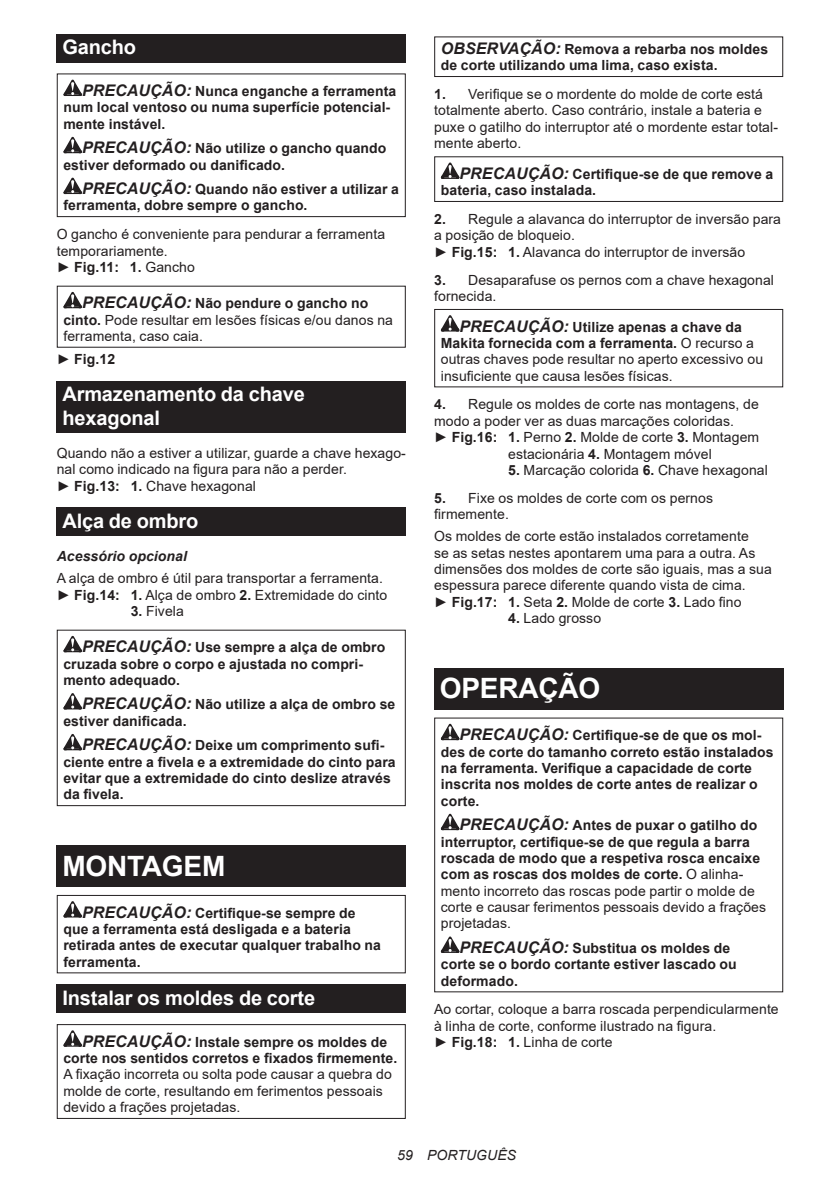
<style>
.page{position:relative;width:840px;height:1191px;background:#fff}
.page>*{position:absolute;margin:0;border:0;box-sizing:border-box;transform-origin:0 0}
.t1{font:700 28px "Arial";letter-spacing:-.01em;color:#fff}
.t2{font:700 20px/23.4px "Arial";letter-spacing:-.01em;color:#fff}
.t3{font:14px/16.4px "Arial";letter-spacing:.005em;color:#231f20}
.t4{font:700 14px/16.4px "Arial";letter-spacing:.005em;color:#231f20}
.t5{font:italic 700 14px "Arial";letter-spacing:.005em;color:#231f20}
.t6{font:italic 14px "Arial";letter-spacing:.005em;color:#231f20}
.s1{font-style:italic;font-size:16px}
.s2{font-weight:700}
.s3{font-weight:700;font-style:italic;font-size:16px}
.s4{font-weight:400}
</style>
<div class="page">
<div style="left:57px;top:34px;width:348px;height:29px;background:#231f20"></div>
<svg style="left:63px;top:80px;width:19px;height:16px"></svg>
<svg style="left:63px;top:137px;width:19px;height:16px"></svg>
<svg style="left:63px;top:178px;width:19px;height:16px"></svg>
<div style="left:57px;top:73px;width:348px;height:144px;border:1px solid #231f20"></div>
<svg style="left:63px;top:292px;width:19px;height:16px"></svg>
<div style="left:57px;top:381px;width:348px;height:52px;background:#231f20"></div>
<div style="left:57px;top:508px;width:348px;height:28px;background:#231f20"></div>
<svg style="left:63px;top:636px;width:19px;height:16px"></svg>
<svg style="left:63px;top:693px;width:19px;height:16px"></svg>
<svg style="left:63px;top:734px;width:19px;height:16px"></svg>
<div style="left:57px;top:629px;width:348px;height:177px;border:1px solid #231f20"></div>
<div style="left:57px;top:846px;width:348px;height:41px;background:#231f20"></div>
<svg style="left:63px;top:901px;width:19px;height:16px"></svg>
<div style="left:57px;top:895px;width:348px;height:78px;border:1px solid #231f20"></div>
<div style="left:57px;top:984px;width:348px;height:29px;background:#231f20"></div>
<svg style="left:63px;top:1030px;width:19px;height:16px"></svg>
<div style="left:57px;top:1024px;width:348px;height:95px;border:1px solid #231f20"></div>
<div style="left:434px;top:36px;width:348px;height:41px;border:1px solid #231f20"></div>
<svg style="left:440px;top:162px;width:19px;height:17px"></svg>
<div style="left:434px;top:156px;width:348px;height:46px;border:1px solid #231f20"></div>
<svg style="left:440px;top:315px;width:19px;height:16px"></svg>
<div style="left:434px;top:309px;width:348px;height:78px;border:1px solid #231f20"></div>
<div style="left:434px;top:668px;width:348px;height:41px;background:#231f20"></div>
<svg style="left:440px;top:724px;width:19px;height:16px"></svg>
<svg style="left:440px;top:813px;width:19px;height:17px"></svg>
<svg style="left:440px;top:936px;width:19px;height:17px"></svg>
<h2 class="t2" style="left:62px;top:36px;width:75px">Gancho</h2>
<p class="t4" style="left:63px;top:83px;width:334px;text-indent:19px"><span class="s1">PRECAUÇÃO:</span> Nunca enganche a ferramenta num local ventoso ou numa superfície potencial&shy;mente instável.</p>
<p class="t4" style="left:63px;top:140px;width:324px;text-indent:19px"><span class="s1">PRECAUÇÃO:</span> Não utilize o gancho quando estiver deformado ou danificado.</p>
<p class="t4" style="left:63px;top:181px;width:337px;text-indent:19px"><span class="s1">PRECAUÇÃO:</span> Quando não estiver a utilizar a ferramenta, dobre sempre o gancho.</p>
<p class="t3" style="left:57px;top:226px;width:330px">O gancho é conveniente para pendurar a ferramenta temporariamente.<br>► <span class="s2">Fig.11: 1.</span> Gancho</p>
<p class="t3" style="left:63px;top:295px;width:331px;text-indent:19px"><span class="s3">PRECAUÇÃO:</span> <span class="s2">Não pendure o gancho no cinto.</span> Pode resultar em lesões físicas e/ou danos na ferramenta, caso caia.</p>
<p class="t4" style="left:57px;top:351px;width:60px"><span class="s4">►</span> Fig.12</p>
<h2 class="t2" style="left:62px;top:382px;width:244px">Armazenamento da chave hexagonal</h2>
<p class="t3" style="left:57px;top:445px;width:350px">Quando não a estiver a utilizar, guarde a chave hexago&shy;nal como indicado na figura para não a perder.<br>► <span class="s2">Fig.13: 1.</span> Chave hexagonal</p>
<h2 class="t2" style="left:62px;top:509px;width:137px">Alça de ombro</h2>
<p class="t5" style="left:57px;top:547px;width:132px">Acessório opcional</p>
<p class="t3" style="left:57px;top:570px;width:332px">A alça de ombro é útil para transportar a ferramenta. ► <span class="s2">Fig.14: 1.</span> Alça de ombro <span class="s2">2.</span> Extremidade do cinto</p>
<p class="t3" style="left:131px;top:603px;width:55px"><span class="s2">3.</span> Fivela</p>
<p class="t4" style="left:63px;top:639px;width:323px;text-indent:19px"><span class="s1">PRECAUÇÃO:</span> Use sempre a alça de ombro cruzada sobre o corpo e ajustada no compri&shy;mento adequado.</p>
<p class="t4" style="left:63px;top:696px;width:333px;text-indent:19px"><span class="s1">PRECAUÇÃO:</span> Não utilize a alça de ombro se estiver danificada.</p>
<p class="t4" style="left:63px;top:737px;width:333px;text-indent:19px"><span class="s1">PRECAUÇÃO:</span> Deixe um comprimento sufi&shy;ciente entre a fivela e a extremidade do cinto para evitar que a extremidade do cinto deslize através da fivela.</p>
<h1 class="t1" style="left:62px;top:846px;width:164px">MONTAGEM</h1>
<p class="t4" style="left:63px;top:904px;width:319px;text-indent:19px"><span class="s1">PRECAUÇÃO:</span> Certifique-se sempre de que a ferramenta está desligada e a bateria retirada antes de executar qualquer trabalho na ferramenta.</p>
<h2 class="t2" style="left:62px;top:986px;width:254px">Instalar os moldes de corte</h2>
<p class="t4" style="left:63px;top:1033px;width:335px;text-indent:19px"><span class="s1">PRECAUÇÃO:</span> Instale sempre os moldes de corte nos sentidos corretos e fixados firmemente.</p>
<p class="t3" style="left:63px;top:1066px;width:330px">A fixação incorreta ou solta pode causar a quebra do molde de corte, resultando em ferimentos pessoais devido a frações projetadas.</p>
<p class="t4" style="left:440px;top:41px;width:328px"><span class="s1">OBSERVAÇÃO:</span> Remova a rebarba nos moldes de corte utilizando uma lima, caso exista.</p>
<p class="t3" style="left:434px;top:86px;width:345px"><span class="s2">1.</span> Verifique se o mordente do molde de corte está totalmente aberto. Caso contrário, instale a bateria e puxe o gatilho do interruptor até o mordente estar total&shy;mente aberto.</p>
<p class="t4" style="left:440px;top:166px;width:334px;text-indent:19px"><span class="s1">PRECAUÇÃO:</span> Certifique-se de que remove a bateria, caso instalada.</p>
<p class="t3" style="left:434px;top:211px;width:348px"><span class="s2">2.</span> Regule a alavanca do interruptor de inversão para a posição de bloqueio.<br>► <span class="s2">Fig.15: 1.</span> Alavanca do interruptor de inversão</p>
<p class="t3" style="left:434px;top:271px;width:341px"><span class="s2">3.</span> Desaparafuse os pernos com a chave hexagonal fornecida.</p>
<p class="t3" style="left:440px;top:318px;width:323px;text-indent:19px"><span class="s3">PRECAUÇÃO:</span> <span class="s2">Utilize apenas a chave da Makita fornecida com a ferramenta.</span> O recurso a outras chaves pode resultar no aperto excessivo ou insuficiente que causa lesões físicas.</p>
<p class="t3" style="left:434px;top:396px;width:326px"><span class="s2">4.</span> Regule os moldes de corte nas montagens, de</p>
<p class="t3" style="left:434px;top:412px;width:301px">modo a poder ver as duas marcações coloridas.</p>
<p class="t3" style="left:434px;top:429px;width:326px">► <span class="s2">Fig.16: 1.</span> Perno <span class="s2">2.</span> Molde de corte <span class="s2">3.</span> Montagem</p>
<p class="t3" style="left:508px;top:445px;width:205px">estacionária <span class="s2">4.</span> Montagem móvel</p>
<p class="t3" style="left:508px;top:462px;width:261px"><span class="s2">5.</span> Marcação colorida <span class="s2">6.</span> Chave hexagonal</p>
<p class="t3" style="left:434px;top:489px;width:280px"><span class="s2">5.</span> Fixe os moldes de corte com os pernos firmemente.</p>
<p class="t3" style="left:434px;top:528px;width:339px">Os moldes de corte estão instalados corretamente<br>se as setas nestes apontarem uma para a outra. As dimensões dos moldes de corte são iguais, mas a sua espessura parece diferente quando vista de cima.<br>► <span class="s2">Fig.17: 1.</span> Seta <span class="s2">2.</span> Molde de corte <span class="s2">3.</span> Lado fino</p>
<p class="t3" style="left:508px;top:610px;width:94px"><span class="s2">4.</span> Lado grosso</p>
<h1 class="t1" style="left:439px;top:668px;width:162px">OPERAÇÃO</h1>
<p class="t4" style="left:440px;top:727px;width:334px;text-indent:19px"><span class="s1">PRECAUÇÃO:</span> Certifique-se de que os mol&shy;des de corte do tamanho correto estão instalados na ferramenta. Verifique a capacidade de corte inscrita nos moldes de corte antes de realizar o corte.</p>
<p class="t4" style="left:440px;top:817px;width:326px;text-indent:19px"><span class="s1">PRECAUÇÃO:</span> Antes de puxar o gatilho do interruptor, certifique-se de que regula a barra roscada de modo que a respetiva rosca encaixe com as roscas dos moldes de corte. <span class="s4">O alinha&shy;mento incorreto das roscas pode partir o molde de corte e causar ferimentos pessoais devido a frações projetadas.</span></p>
<p class="t4" style="left:440px;top:940px;width:297px;text-indent:19px"><span class="s1">PRECAUÇÃO:</span> Substitua os moldes de corte se o bordo cortante estiver lascado ou deformado.</p>
<p class="t3" style="left:434px;top:1001px;width:346px">Ao cortar, coloque a barra roscada perpendicularmente à linha de corte, conforme ilustrado na figura.<br>► <span class="s2">Fig.18: 1.</span> Linha de corte</p>
<p class="t6" style="left:397px;top:1146px;width:120px">59 PORTUGUÊS</p>
</div>
